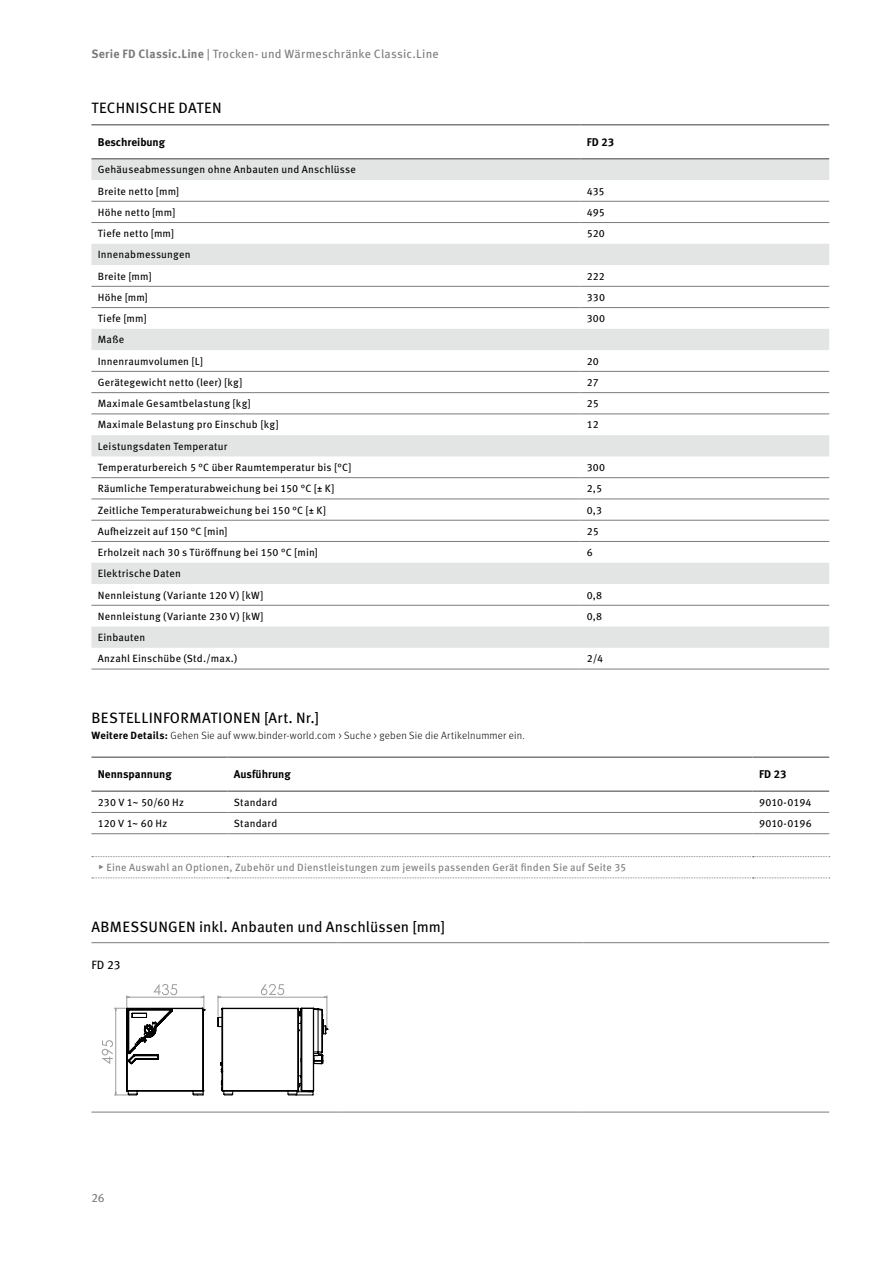
<style>
.page{position:relative;width:893px;height:1263px;background:#fff}
.page>*{position:absolute;margin:0;border:0;box-sizing:border-box;transform-origin:0 0}
.p_heading_level02_st{font:15px "Meta Pro";letter-spacing:.005em;color:#000}
.p_heading_level02_no{font:15px "Meta Pro";letter-spacing:.02em;color:#000}
.t1{font:12px "Meta Pro";letter-spacing:.015em;color:#7b7c7e}
.p_body_measurement_l{font:12px "Meta Pro";color:#000}
.p_table_product_head{font:700 11.25px "Meta Pro";color:#000}
.p_table_product_body{font:10.5px "Meta Pro";letter-spacing:.02em;color:#000}
.p_table_product_foot{font:10.5px "Meta Pro";letter-spacing:.02em;color:#7b7c7e}
.p_body_details{font:300 10.5px "Meta Pro";letter-spacing:.02em;color:#000}
.s1{font-weight:700}
.s2{font-family:"Arial Unicode MS"}
</style>
<div class="page">
<svg style="left:91px;top:159px;width:738px;height:489px"></svg>
<hr style="left:91px;top:124px;width:489px;height:1px;background:#7b7c7e">
<hr style="left:91px;top:158px;width:489px;height:1px;background:#7b7c7e">
<hr style="left:580px;top:124px;width:249px;height:1px;background:#7b7c7e">
<hr style="left:580px;top:158px;width:249px;height:1px;background:#7b7c7e">
<hr style="left:91px;top:201px;width:489px;height:1px;background:#7b7c7e">
<hr style="left:580px;top:201px;width:249px;height:1px;background:#7b7c7e">
<hr style="left:91px;top:222px;width:489px;height:1px;background:#7b7c7e">
<hr style="left:580px;top:222px;width:249px;height:1px;background:#7b7c7e">
<hr style="left:91px;top:286px;width:489px;height:1px;background:#7b7c7e">
<hr style="left:580px;top:286px;width:249px;height:1px;background:#7b7c7e">
<hr style="left:91px;top:307px;width:489px;height:1px;background:#7b7c7e">
<hr style="left:580px;top:307px;width:249px;height:1px;background:#7b7c7e">
<hr style="left:91px;top:371px;width:489px;height:1px;background:#7b7c7e">
<hr style="left:580px;top:371px;width:249px;height:1px;background:#7b7c7e">
<hr style="left:91px;top:392px;width:489px;height:1px;background:#7b7c7e">
<hr style="left:580px;top:392px;width:249px;height:1px;background:#7b7c7e">
<hr style="left:91px;top:413px;width:489px;height:1px;background:#7b7c7e">
<hr style="left:580px;top:413px;width:249px;height:1px;background:#7b7c7e">
<hr style="left:91px;top:477px;width:489px;height:1px;background:#7b7c7e">
<hr style="left:580px;top:477px;width:249px;height:1px;background:#7b7c7e">
<hr style="left:91px;top:499px;width:489px;height:1px;background:#7b7c7e">
<hr style="left:580px;top:499px;width:249px;height:1px;background:#7b7c7e">
<hr style="left:91px;top:520px;width:489px;height:1px;background:#7b7c7e">
<hr style="left:580px;top:520px;width:249px;height:1px;background:#7b7c7e">
<hr style="left:91px;top:541px;width:489px;height:1px;background:#7b7c7e">
<hr style="left:580px;top:541px;width:249px;height:1px;background:#7b7c7e">
<hr style="left:91px;top:605px;width:489px;height:1px;background:#7b7c7e">
<hr style="left:580px;top:605px;width:249px;height:1px;background:#7b7c7e">
<hr style="left:91px;top:669px;width:489px;height:1px;background:#7b7c7e">
<hr style="left:580px;top:669px;width:249px;height:1px;background:#7b7c7e">
<hr style="left:91px;top:756px;width:136px;height:2px;background:#7b7c7e">
<hr style="left:91px;top:790px;width:136px;height:2px;background:#7b7c7e">
<hr style="left:227px;top:756px;width:526px;height:2px;background:#7b7c7e">
<hr style="left:227px;top:790px;width:526px;height:2px;background:#7b7c7e">
<hr style="left:753px;top:756px;width:76px;height:2px;background:#7b7c7e">
<hr style="left:753px;top:790px;width:76px;height:2px;background:#7b7c7e">
<hr style="left:91px;top:812px;width:136px;height:1px;background:#7b7c7e">
<hr style="left:227px;top:812px;width:526px;height:1px;background:#7b7c7e">
<hr style="left:753px;top:812px;width:76px;height:1px;background:#7b7c7e">
<hr style="left:91px;top:833px;width:136px;height:1px;background:#7b7c7e">
<hr style="left:227px;top:833px;width:526px;height:1px;background:#7b7c7e">
<hr style="left:753px;top:833px;width:76px;height:1px;background:#7b7c7e">
<svg style="left:92px;top:856px;width:738px;height:1px"></svg>
<svg style="left:92px;top:877px;width:738px;height:1px"></svg>
<hr style="left:91px;top:942px;width:246px;height:1px;background:#7b7c7e">
<hr style="left:91px;top:1112px;width:246px;height:1px;background:#7b7c7e">
<hr style="left:337px;top:942px;width:246px;height:1px;background:#7b7c7e">
<hr style="left:337px;top:1112px;width:246px;height:1px;background:#7b7c7e">
<hr style="left:583px;top:942px;width:246px;height:1px;background:#7b7c7e">
<hr style="left:583px;top:1112px;width:246px;height:1px;background:#7b7c7e">
<hr style="left:327px;top:996px;width:1px;height:32px;background:#9c9d9f">
<svg style="left:102px;top:984px;width:225px;height:112px"></svg>
<p class="t1" style="left:91px;top:44px;width:349px"><span class="s1">Serie FD Classic.Line</span> | Trocken- und Wärmeschränke Classic.Line</p>
<p class="p_heading_level02_st" style="left:91px;top:97px;width:132px">TECHNISCHE DATEN</p>
<p class="p_table_product_head" style="left:98px;top:133px;width:69px">Beschreibung</p>
<p class="p_table_product_head" style="left:587px;top:133px;width:29px">FD 23</p>
<p class="p_table_product_body" style="left:98px;top:162px;width:260px">Gehäuseabmessungen ohne Anbauten und Anschlüsse</p>
<p class="p_table_product_body" style="left:98px;top:183px;width:83px">Breite netto [mm]</p>
<p class="p_table_product_body" style="left:587px;top:183px;width:19px">435</p>
<p class="p_table_product_body" style="left:98px;top:204px;width:79px">Höhe netto [mm]</p>
<p class="p_table_product_body" style="left:587px;top:204px;width:19px">495</p>
<p class="p_table_product_body" style="left:98px;top:225px;width:78px">Tiefe netto [mm]</p>
<p class="p_table_product_body" style="left:587px;top:225px;width:20px">520</p>
<p class="p_table_product_body" style="left:98px;top:247px;width:94px">Innenabmessungen</p>
<p class="p_table_product_body" style="left:98px;top:268px;width:55px">Breite [mm]</p>
<p class="p_table_product_body" style="left:587px;top:268px;width:20px">222</p>
<p class="p_table_product_body" style="left:98px;top:289px;width:52px">Höhe [mm]</p>
<p class="p_table_product_body" style="left:587px;top:289px;width:20px">330</p>
<p class="p_table_product_body" style="left:98px;top:310px;width:50px">Tiefe [mm]</p>
<p class="p_table_product_body" style="left:587px;top:310px;width:20px">300</p>
<p class="p_table_product_body" style="left:98px;top:332px;width:28px">Maße</p>
<p class="p_table_product_body" style="left:98px;top:353px;width:107px">Innenraumvolumen [L]</p>
<p class="p_table_product_body" style="left:587px;top:353px;width:14px">20</p>
<p class="p_table_product_body" style="left:98px;top:374px;width:146px">Gerätegewicht netto (leer) [kg]</p>
<p class="p_table_product_body" style="left:587px;top:374px;width:14px">27</p>
<p class="p_table_product_body" style="left:98px;top:395px;width:155px">Maximale Gesamtbelastung [kg]</p>
<p class="p_table_product_body" style="left:587px;top:395px;width:13px">25</p>
<p class="p_table_product_body" style="left:98px;top:417px;width:182px">Maximale Belastung pro Einschub [kg]</p>
<p class="p_table_product_body" style="left:587px;top:417px;width:13px">12</p>
<p class="p_table_product_body" style="left:98px;top:438px;width:131px">Leistungsdaten Temperatur</p>
<p class="p_table_product_body" style="left:98px;top:459px;width:255px">Temperaturbereich 5 °C über Raumtemperatur bis [°C]</p>
<p class="p_table_product_body" style="left:587px;top:459px;width:20px">300</p>
<p class="p_table_product_body" style="left:98px;top:481px;width:238px">Räumliche Temperaturabweichung bei 150 °C [± K]</p>
<p class="p_table_product_body" style="left:587px;top:481px;width:17px">2,5</p>
<p class="p_table_product_body" style="left:98px;top:502px;width:230px">Zeitliche Temperaturabweichung bei 150 °C [± K]</p>
<p class="p_table_product_body" style="left:587px;top:502px;width:17px">0,3</p>
<p class="p_table_product_body" style="left:98px;top:523px;width:131px">Aufheizzeit auf 150 °C [min]</p>
<p class="p_table_product_body" style="left:587px;top:523px;width:13px">25</p>
<p class="p_table_product_body" style="left:98px;top:544px;width:222px">Erholzeit nach 30 s Türöffnung bei 150 °C [min]</p>
<p class="p_table_product_body" style="left:587px;top:544px;width:7px">6</p>
<p class="p_table_product_body" style="left:98px;top:566px;width:85px">Elektrische Daten</p>
<p class="p_table_product_body" style="left:98px;top:587px;width:167px">Nennleistung (Variante 120 V) [kW]</p>
<p class="p_table_product_body" style="left:587px;top:587px;width:17px">0,8</p>
<p class="p_table_product_body" style="left:98px;top:608px;width:167px">Nennleistung (Variante 230 V) [kW]</p>
<p class="p_table_product_body" style="left:587px;top:608px;width:17px">0,8</p>
<p class="p_table_product_body" style="left:98px;top:629px;width:49px">Einbauten</p>
<p class="p_table_product_body" style="left:98px;top:651px;width:141px">Anzahl Einschübe (Std./max.)</p>
<p class="p_table_product_body" style="left:587px;top:651px;width:18px">2/4</p>
<p class="p_heading_level02_no" style="left:91px;top:706px;width:229px">BESTELLINFORMATIONEN [Art. Nr.]</p>
<p class="p_body_details" style="left:91px;top:728px;width:435px"><span class="s1">Weitere Details:</span> Gehen Sie auf www.binder-world.com &gt; Suche &gt; geben Sie die Artikelnummer ein.</p>
<p class="p_table_product_head" style="left:98px;top:766px;width:75px">Nennspannung</p>
<p class="p_table_product_head" style="left:234px;top:766px;width:58px">Ausführung</p>
<p class="p_table_product_head" style="left:759px;top:766px;width:29px">FD 23</p>
<p class="p_table_product_body" style="left:98px;top:794px;width:88px">230 V 1~ 50/60 Hz</p>
<p class="p_table_product_body" style="left:234px;top:794px;width:45px">Standard</p>
<p class="p_table_product_body" style="left:759px;top:794px;width:54px">9010-0194</p>
<p class="p_table_product_body" style="left:98px;top:815px;width:71px">120 V 1~ 60 Hz</p>
<p class="p_table_product_body" style="left:234px;top:815px;width:45px">Standard</p>
<p class="p_table_product_body" style="left:759px;top:815px;width:54px">9010-0196</p>
<p class="p_table_product_foot" style="left:98px;top:859px;width:530px"><span class="s2">▶</span> Eine Auswahl an Optionen, Zubehör und Dienstleistungen zum jeweils passenden Gerät finden Sie auf Seite 35</p>
<p class="p_heading_level02_st" style="left:91px;top:915px;width:355px">ABMESSUNGEN inkl. Anbauten und Anschlüssen [mm]</p>
<p class="p_body_measurement_l" style="left:91px;top:955px;width:31px">FD 23</p>
<p class="t1" style="left:91px;top:1188px;width:15px">26</p>
</div>
